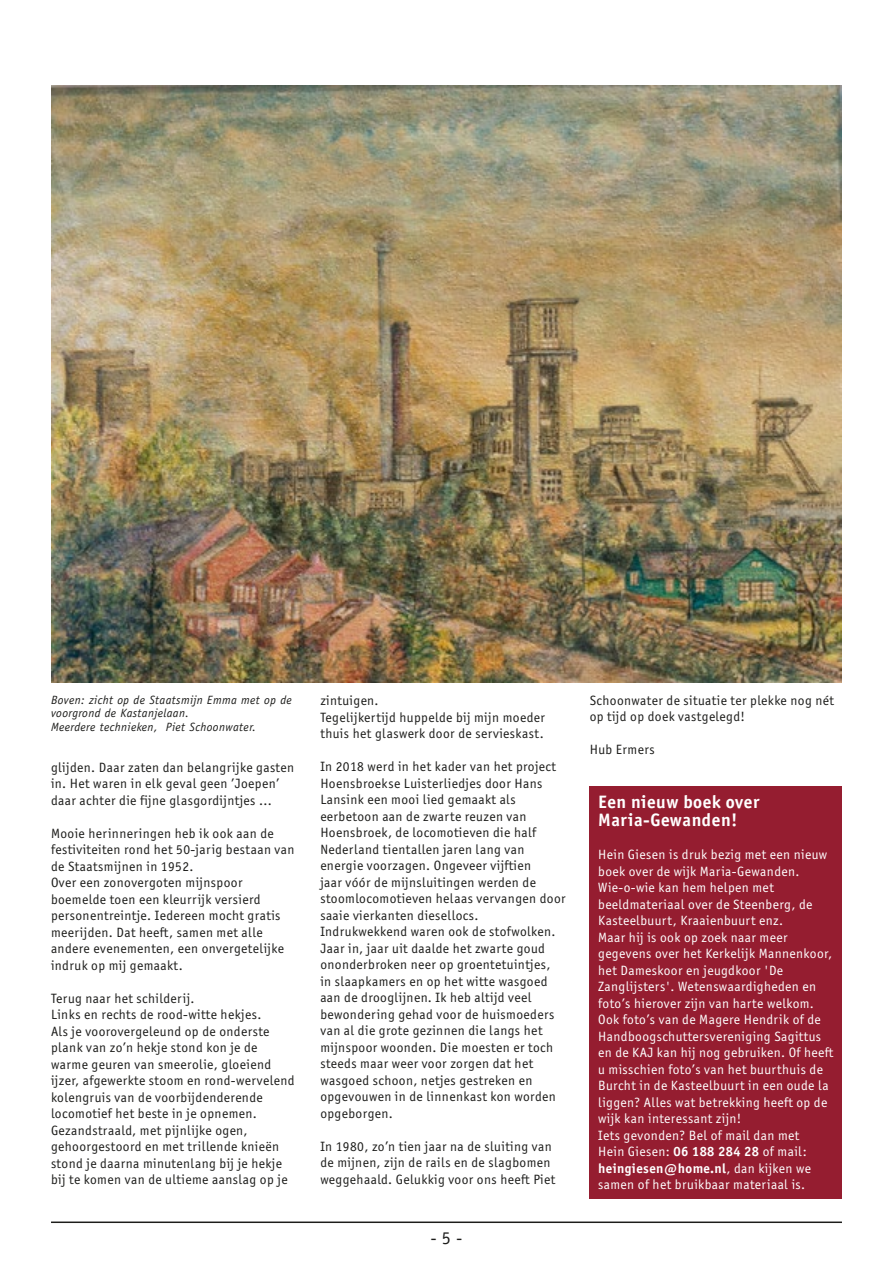
<style>
.page{position:relative;width:893px;height:1263px;background:#fff}
.page>*{position:absolute;margin:0;border:0;box-sizing:border-box;transform-origin:0 0}
.t1{font:700 18px/18px "Officina Sans ITC Pro";letter-spacing:.03em;color:#fff}
.t2{font:18px "Officina Sans";color:#1d1d1b}
.t3{font:13.5px/16.5px "Officina Sans ITC Pro";letter-spacing:.03em;color:#1d1d1b}
.t4{font:13.5px/16.5px "Officina Sans ITC Pro";letter-spacing:.03em;color:#fff}
.t5{font:italic 12px/13.5px "Officina Sans";letter-spacing:.03em;color:#1d1d1b}
.s1{font-weight:700}
</style>
<div class="page">
<hr style="left:51px;top:1221px;width:791px;height:2px;background:#1d1d1b">
<img style="left:51px;top:85px;width:791px;height:597px">
<div style="left:590px;top:787px;width:252px;height:412px;background:#951d30"></div>
<p class="t5" style="left:51px;top:693px;width:242px">Boven: zicht op de Staatsmijn Emma met op de voorgrond de Kastanjelaan.<br>Meerdere technieken, Piet Schoonwater.</p>
<p class="t3" style="left:51px;top:759px;width:245px">glijden. Daar zaten dan belangrijke gasten in. Het waren in elk geval geen ’Joepen’ daar achter die fijne glasgordijntjes ...</p>
<p class="t3" style="left:51px;top:825px;width:245px">Mooie herinneringen heb ik ook aan de festiviteiten rond het 50-jarig bestaan van de Staatsmijnen in 1952.<br>Over een zonovergoten mijnspoor boemelde toen een kleurrijk versierd personentreintje. Iedereen mocht gratis meerijden. Dat heeft, samen met alle andere evenementen, een onvergetelijke indruk op mij gemaakt.</p>
<p class="t3" style="left:51px;top:990px;width:245px">Terug naar het schilderij.<br>Links en rechts de rood-witte hekjes.<br>Als je voorovergeleund op de onderste plank van zo’n hekje stond kon je de warme geuren van smeerolie, gloeiend ijzer, afgewerkte stoom en rond-wervelend kolengruis van de voorbijdenderende locomotief het beste in je opnemen.<br>Gezandstraald, met pijnlijke ogen, gehoorgestoord en met trillende knieën stond je daarna minutenlang bij je hekje bij te komen van de ultieme aanslag op je</p>
<p class="t3" style="left:320px;top:692px;width:226px">zintuigen.<br>Tegelijkertijd huppelde bij mijn moeder thuis het glaswerk door de servieskast.</p>
<p class="t3" style="left:320px;top:758px;width:247px">In 2018 werd in het kader van het project Hoensbroekse Luisterliedjes door Hans Lansink een mooi lied gemaakt als eerbetoon aan de zwarte reuzen van Hoensbroek, de locomotieven die half Nederland tientallen jaren lang van energie voorzagen. Ongeveer vijftien<br>jaar vóór de mijnsluitingen werden de stoomlocomotieven helaas vervangen door saaie vierkanten diesellocs.<br>Indrukwekkend waren ook de stofwolken.<br>Jaar in, jaar uit daalde het zwarte goud ononderbroken neer op groentetuintjes,<br>in slaapkamers en op het witte wasgoed aan de drooglijnen. Ik heb altijd veel bewondering gehad voor de huismoeders van al die grote gezinnen die langs het mijnspoor woonden. Die moesten er toch steeds maar weer voor zorgen dat het wasgoed schoon, netjes gestreken en opgevouwen in de linnenkast kon worden opgeborgen.</p>
<p class="t3" style="left:320px;top:1138px;width:237px">In 1980, zo’n tien jaar na de sluiting van de mijnen, zijn de rails en de slagbomen weggehaald. Gelukkig voor ons heeft Piet</p>
<h1 class="t2" style="left:430px;top:1227px;width:34px">- 5 -</h1>
<p class="t3" style="left:590px;top:692px;width:246px">Schoonwater de situatie ter plekke nog nét op tijd op doek vastgelegd!</p>
<p class="t3" style="left:590px;top:742px;width:67px">Hub Ermers</p>
<h1 class="t1" style="left:598px;top:793px;width:163px">Een nieuw boek over<br>Maria-Gewanden!</h1>
<p class="t4" style="left:598px;top:846px;width:237px">Hein Giesen is druk bezig met een nieuw boek over de wijk Maria-Gewanden.<br>Wie-o-wie kan hem helpen met beeldmateriaal over de Steenberg, de Kasteelbuurt, Kraaienbuurt enz.<br>Maar hij is ook op zoek naar meer gegevens over het Kerkelijk Mannenkoor, het Dameskoor en jeugdkoor 'De Zanglijsters'. Wetenswaardigheden en foto’s hierover zijn van harte welkom.<br>Ook foto’s van de Magere Hendrik of de Handboogschuttersvereniging Sagittus en de KAJ kan hij nog gebruiken. Of heeft u misschien foto’s van het buurthuis de Burcht in de Kasteelbuurt in een oude la liggen? Alles wat betrekking heeft op de wijk kan interessant zijn!<br>Iets gevonden? Bel of mail dan met<br>Hein Giesen: <span class="s1">06 188 284 28</span> of mail: <span class="s1">heingiesen@home.nl</span>, dan kijken we samen of het bruikbaar materiaal is.</p>
</div>
